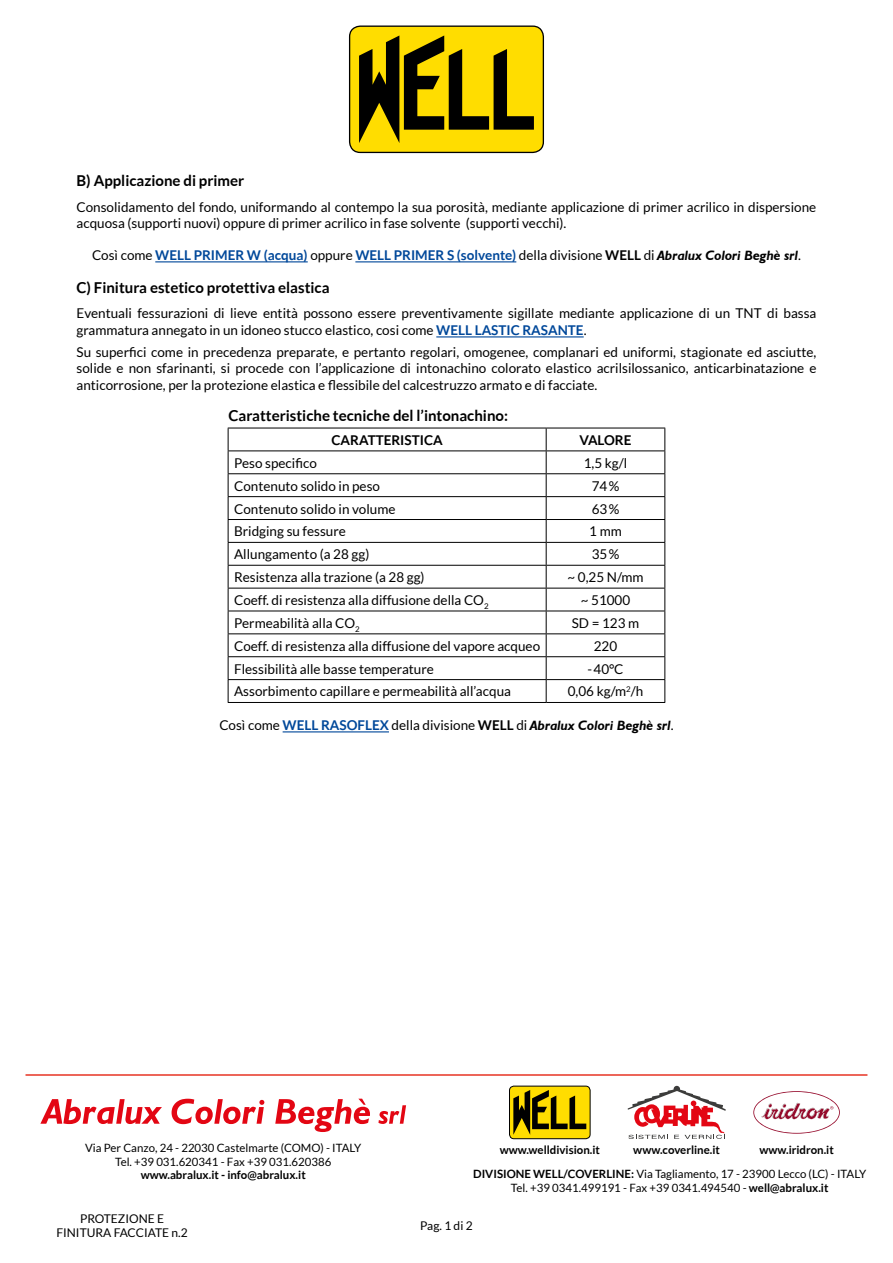
<style>
.page{position:relative;width:893px;height:1263px;background:#fff}
.page>*{position:absolute;margin:0;border:0;box-sizing:border-box;transform-origin:0 0}
.t1{font:59.85px "Agra Axera";color:#000}
.t2{font:700 15px "Lato";color:#000}
.t3{font:13.5px/16.2px "Lato";color:#000}
.t4{font:700 13.5px "Lato";color:#00489a}
.t5{font:700 13.5px "Lato";color:#000}
.t6{font:12px/14.4px "Lato";color:#000;text-align:center}
.t7{font:11.4px/13.8px "Lato";color:#000;text-align:center}
.t8{font:700 11.4px "Lato";color:#000}
.s1{font-weight:400;color:#000}
.s2{color:#000}
.s3{font-family:"Humanist 521 BT";font-style:italic;color:#000}
.s4{font-weight:700;color:#00489a}
.s5{font-weight:700}
.s6{font-family:"Humanist 521 BT";font-weight:700;font-style:italic}
</style>
<div class="page">
<div style="left:350px;top:26px;width:193px;height:126px;background:#fd0;border-radius:11px"></div>
<div style="left:349px;top:26px;width:195px;height:127px;border:1px solid #000;border-radius:11px"></div>
<svg style="left:359px;top:35px;width:175px;height:108px"></svg>
<hr style="left:155px;top:261px;width:153px;height:1px;background:#00489a">
<hr style="left:355px;top:261px;width:161px;height:1px;background:#00489a">
<hr style="left:436px;top:336px;width:148px;height:1px;background:#00489a">
<hr style="left:228px;top:428px;width:318px;height:1px;background:#000">
<hr style="left:546px;top:428px;width:119px;height:1px;background:#000">
<hr style="left:228px;top:450px;width:318px;height:1px;background:#000">
<hr style="left:546px;top:450px;width:119px;height:1px;background:#000">
<hr style="left:228px;top:473px;width:318px;height:1px;background:#000">
<hr style="left:546px;top:473px;width:119px;height:1px;background:#000">
<hr style="left:228px;top:496px;width:318px;height:1px;background:#000">
<hr style="left:546px;top:496px;width:119px;height:1px;background:#000">
<hr style="left:228px;top:519px;width:318px;height:1px;background:#000">
<hr style="left:546px;top:519px;width:119px;height:1px;background:#000">
<hr style="left:228px;top:542px;width:318px;height:1px;background:#000">
<hr style="left:546px;top:542px;width:119px;height:1px;background:#000">
<hr style="left:228px;top:565px;width:318px;height:1px;background:#000">
<hr style="left:546px;top:565px;width:119px;height:1px;background:#000">
<hr style="left:228px;top:588px;width:318px;height:1px;background:#000">
<hr style="left:546px;top:588px;width:119px;height:1px;background:#000">
<hr style="left:228px;top:611px;width:318px;height:1px;background:#000">
<hr style="left:546px;top:611px;width:119px;height:1px;background:#000">
<hr style="left:228px;top:633px;width:318px;height:1px;background:#000">
<hr style="left:546px;top:633px;width:119px;height:1px;background:#000">
<hr style="left:228px;top:656px;width:318px;height:1px;background:#000">
<hr style="left:546px;top:656px;width:119px;height:1px;background:#000">
<hr style="left:228px;top:679px;width:318px;height:1px;background:#000">
<svg style="left:228px;top:428px;width:1px;height:274px"></svg>
<hr style="left:546px;top:679px;width:119px;height:1px;background:#000">
<svg style="left:546px;top:428px;width:1px;height:274px"></svg>
<svg style="left:664px;top:428px;width:1px;height:274px"></svg>
<hr style="left:228px;top:702px;width:318px;height:1px;background:#000">
<hr style="left:546px;top:702px;width:119px;height:1px;background:#000">
<hr style="left:283px;top:731px;width:106px;height:1px;background:#00489a">
<svg style="left:40px;top:1099px;width:366px;height:33px"></svg>
<svg style="left:753px;top:1091px;width:87px;height:43px"></svg>
<div style="left:509px;top:1086px;width:81px;height:53px;background:#fd0;border-radius:4px"></div>
<div style="left:509px;top:1086px;width:81px;height:53px;border:1px solid #000;border-radius:4px"></div>
<svg style="left:627px;top:1086px;width:99px;height:53px"></svg>
<hr style="left:26px;top:1074px;width:841px;height:2px;background:#e63323">
<p class="t2" style="left:77px;top:172px;width:169px">B) Applicazione di primer</p>
<p class="t3" style="left:77px;top:199px;width:741px">Consolidamento del fondo, uniformando al contempo la sua porosità, mediante applicazione di primer acrilico in dispersione acquosa (supporti nuovi) oppure di primer acrilico in fase solvente (supporti vecchi).</p>
<p class="t4" style="left:92px;top:247px;width:710px"><span class="s1">Così come</span> WELL PRIMER W (acqua) <span class="s1">oppure</span> WELL PRIMER S (solvente) <span class="s1">della divisione</span> <span class="s2">WELL</span> <span class="s1">di</span> <span class="s3">Abralux Colori Beghè srl</span><span class="s1">.</span></p>
<p class="t2" style="left:77px;top:279px;width:255px">C) Finitura estetico protettiva elastica</p>
<p class="t3" style="left:77px;top:305px;width:741px">Eventuali fessurazioni di lieve entità possono essere preventivamente sigillate mediante applicazione di un TNT di bassa grammatura annegato in un idoneo stucco elastico, cosi come <span class="s4">WELL LASTIC RASANTE</span>.</p>
<p class="t3" style="left:77px;top:344px;width:741px;text-align:justify">Su superfici come in precedenza preparate, e pertanto regolari, omogenee, complanari ed uniformi, stagionate ed asciutte, solide e non sfarinanti, si procede con l’applicazione di intonachino colorato elastico acrilsilossanico, anticarbinatazione e anticorrosione, per la protezione elastica e flessibile del calcestruzzo armato e di facciate.</p>
<p class="t2" style="left:228px;top:407px;width:281px">Caratteristiche tecniche del l’intonachino:</p>
<p class="t5" style="left:332px;top:432px;width:113px">CARATTERISTICA</p>
<p class="t5" style="left:580px;top:432px;width:53px">VALORE</p>
<p class="t3" style="left:234px;top:455px;width:84px">Peso specifico</p>
<p class="t3" style="left:584px;top:455px;width:45px">1,5 kg/l</p>
<p class="t3" style="left:234px;top:478px;width:147px">Contenuto solido in peso</p>
<p class="t3" style="left:592px;top:478px;width:29px">74%</p>
<p class="t3" style="left:234px;top:500px;width:163px">Contenuto solido in volume</p>
<p class="t3" style="left:592px;top:500px;width:29px">63%</p>
<p class="t3" style="left:234px;top:523px;width:113px">Bridging su fessure</p>
<p class="t3" style="left:589px;top:523px;width:34px">1 mm</p>
<p class="t3" style="left:234px;top:546px;width:137px">Allungamento (a 28 gg)</p>
<p class="t3" style="left:592px;top:546px;width:29px">35%</p>
<p class="t3" style="left:234px;top:569px;width:192px">Resistenza alla trazione (a 28 gg)</p>
<p class="t3" style="left:567px;top:569px;width:78px">~ 0,25 N/mm</p>
<p class="t3" style="left:234px;top:592px;width:256px">Coeff. di resistenza alla diffusione della CO<sub>2</sub></p>
<p class="t3" style="left:581px;top:592px;width:51px">~ 51000</p>
<p class="t3" style="left:234px;top:615px;width:127px">Permeabilità alla CO<sub>2</sub></p>
<p class="t3" style="left:572px;top:615px;width:69px">SD = 123 m</p>
<p class="t3" style="left:234px;top:638px;width:308px">Coeff. di resistenza alla diffusione del vapore acqueo</p>
<p class="t3" style="left:594px;top:638px;width:25px">220</p>
<p class="t3" style="left:234px;top:660px;width:201px">Flessibilità alle basse temperature</p>
<p class="t3" style="left:587px;top:660px;width:37px">-40°C</p>
<p class="t3" style="left:234px;top:683px;width:278px">Assorbimento capillare e permeabilità all’acqua</p>
<p class="t3" style="left:568px;top:683px;width:77px">0,06 kg/m<sup>2</sup>/h</p>
<p class="t3" style="left:219px;top:716px;width:456px">Così come <span class="s4">WELL RASOFLEX</span> della divisione <span class="s5">WELL</span> di <span class="s6">Abralux Colori Beghè srl</span>.</p>
<h1 class="t1" style="left:513px;top:1088px;width:76px">WELL</h1>
<p class="t8" style="left:500px;top:1143px;width:102px">www.welldivision.it</p>
<p class="t8" style="left:633px;top:1143px;width:88px">www.coverline.it</p>
<p class="t8" style="left:759px;top:1143px;width:76px">www.iridron.it</p>
<p class="t7" style="left:85px;top:1141px;width:278px">Via Per Canzo, 24 - 22030 Castelmarte (COMO) - ITALY<br>Tel. +39 031.620341 - Fax +39 031.620386</p>
<p class="t8" style="left:141px;top:1168px;width:167px">www.abralux.it - info@abralux.it</p>
<p class="t7" style="left:473px;top:1167px;width:395px"><span class="s5">DIVISIONE WELL/COVERLINE:</span> Via Tagliamento, 17 - 23900 Lecco (LC) - ITALY<br>Tel. +39 0341.499191 - Fax +39 0341.494540 - <span class="s5">well@abralux.it</span></p>
<p class="t6" style="left:56px;top:1211px;width:133px">PROTEZIONE E<br>FINITURA FACCIATE n.2</p>
<p class="t6" style="left:420px;top:1219px;width:54px">Pag. 1 di 2</p>
</div>
